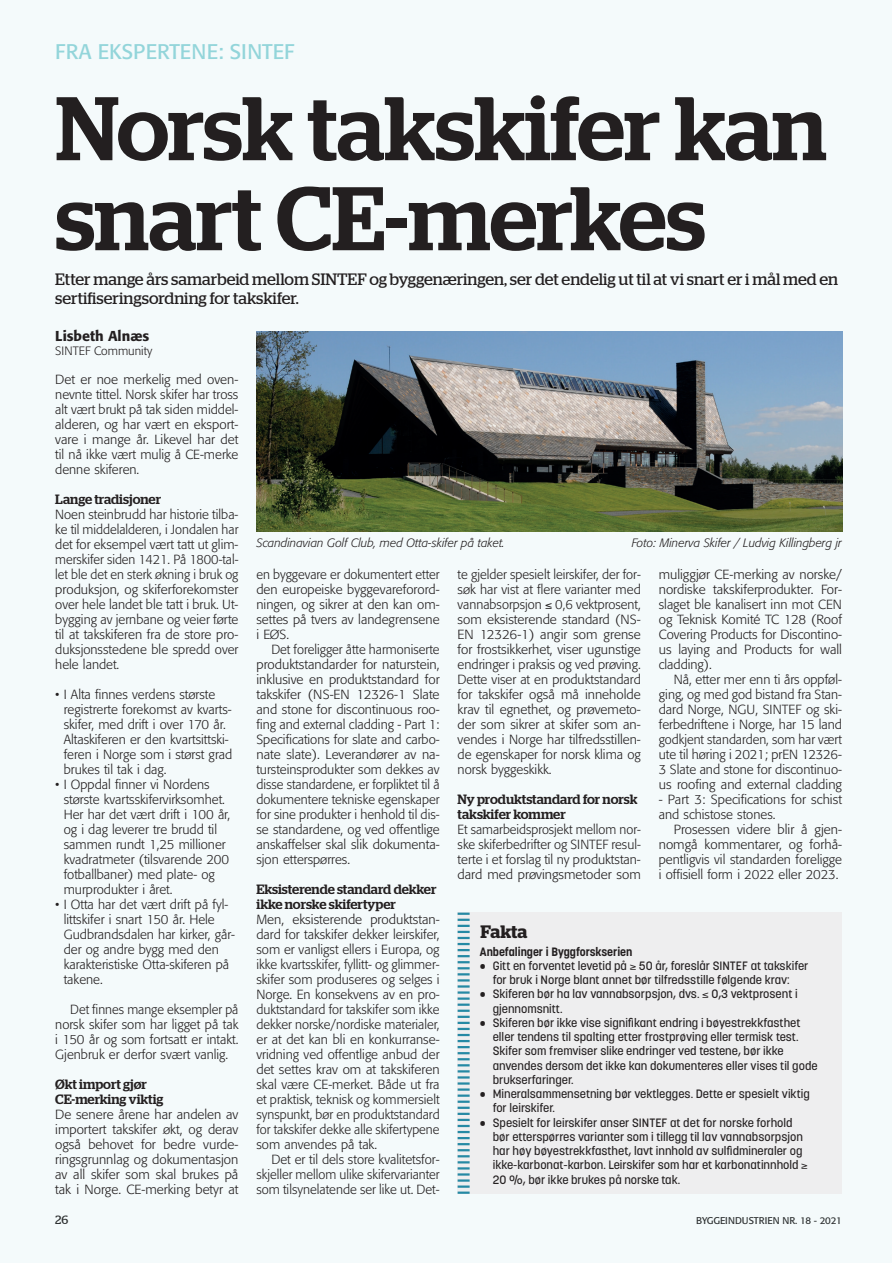
<style>
.page{position:relative;width:893px;height:1263px;background:#fff}
.page>*{position:absolute;margin:0;border:0;box-sizing:border-box;transform-origin:0 0}
.t1{font:500 90px/90px "Stag";letter-spacing:-.005em;color:#231f20}
.t2{font:21px "Formata";color:#93d5da}
.t3{font:600 18px "Stag";color:#231f20}
.t4{font:16.5px/19.5px "Stag";color:#231f20}
.t5{font:500 14.25px "Formata";color:#231f20}
.t6{font:500 13.5px/15px "Stag";color:#231f20}
.t7{font:300 13.2px/15px "Formata";color:#231f20;text-align:justify}
.t8{font:500 12px/14.2px "Korolev";color:#231f20}
.t9{font:italic 300 12px "Formata";color:#231f20}
.t10{font:700 12px "Korolev";color:#231f20}
.t11{font:300 12px "Formata";color:#231f20}
.t12{font:12px "Stag";color:#231f20}
.t13{font:9.75px "Formata";letter-spacing:-.005em;color:#231f20}
</style>
<div class="page">
<div style="left:0;top:0;width:891px;height:1263px;background:#f4fafb"></div>
<img style="left:256px;top:332px;width:586px;height:199px">
<div style="left:458px;top:912px;width:384px;height:282px;background:#eeeeef"></div>
<svg style="left:458px;top:912px;width:12px;height:282px"></svg>
<h2 class="t2" style="left:55px;top:39px;width:240px">FRA EKSPERTENE: SINTEF</h2>
<h1 class="t1" style="left:55px;top:83px;width:773px">Norsk takskifer kan snart CE-merkes</h1>
<p class="t4" style="left:55px;top:269px;width:784px">Etter mange års samarbeid mellom SINTEF og byggenæringen, ser det endelig ut til at vi snart er i mål med en sertifiseringsordning for takskifer.</p>
<p class="t5" style="left:55px;top:327px;width:96px">Lisbeth Alnæs</p>
<p class="t11" style="left:55px;top:344px;width:99px">SINTEF Community</p>
<p class="t7" style="left:55px;top:372px;width:185px">Det er noe merkelig med oven&shy;nevnte tittel. Norsk skifer har tross alt vært brukt på tak siden middel&shy;alderen, og har vært en eksport&shy;vare i mange år. Likevel har det til nå ikke vært mulig å CE-merke denne skiferen.</p>
<p class="t6" style="left:55px;top:492px;width:107px">Lange tradisjoner</p>
<p class="t7" style="left:55px;top:507px;width:185px">Noen steinbrudd har historie tilba&shy;ke til middelalderen, i Jondalen har det for eksempel vært tatt ut glim&shy;merskifer siden 1421. På 1800-tal&shy;let ble det en sterk økning i bruk og produksjon, og skiferforekomster over hele landet ble tatt i bruk. Ut&shy;bygging av jernbane og veier førte til at takskiferen fra de store pro&shy;duksjonsstedene ble spredd over hele landet.</p>
<p class="t7" style="left:64px;top:687px;width:170px;text-align:left;text-indent:-9px">• I Alta finnes verdens største registrerte forekomst av kvarts&shy;skifer, med drift i over 170 år.<br>Altaskiferen er den kvartsittski&shy;feren i Norge som i størst grad brukes til tak i dag.</p>
<p class="t7" style="left:64px;top:777px;width:168px;text-align:left;text-indent:-9px">• I Oppdal finner vi Nordens største kvartsskifervirksomhet.<br>Her har det vært drift i 100 år, og i dag leverer tre brudd til sammen rundt 1,25 millioner kvadratmeter (tilsvarende 200 fotballbaner) med plate- og murprodukter i året.</p>
<p class="t7" style="left:64px;top:897px;width:173px;text-align:left;text-indent:-9px">• I Otta har det vært drift på fyl&shy;littskifer i snart 150 år. Hele<br>Gudbrandsdalen har kirker, går&shy;der og andre bygg med den karakteristiske Otta-skiferen på takene.</p>
<p class="t7" style="left:55px;top:1002px;width:185px;text-indent:15px">Det finnes mange eksempler på norsk skifer som har ligget på tak i 150 år og som fortsatt er intakt.<br>Gjenbruk er derfor svært vanlig.</p>
<p class="t6" style="left:55px;top:1077px;width:110px">Økt import gjør<br>CE-merking viktig</p>
<p class="t7" style="left:55px;top:1107px;width:185px">De senere årene har andelen av importert takskifer økt, og derav også behovet for bedre vurde&shy;ringsgrunnlag og dokumentasjon av all skifer som skal brukes på tak i Norge. CE-merking betyr at</p>
<p class="t9" style="left:256px;top:536px;width:250px">Scandinavian Golf Club, med Otta-skifer på taket.</p>
<p class="t9" style="left:632px;top:536px;width:212px">Foto: Minerva Skifer / Ludvig Killingberg jr</p>
<p class="t7" style="left:256px;top:567px;width:185px">en byggevare er dokumentert etter den europeiske byggevareforord&shy;ningen, og sikrer at den kan om&shy;settes på tvers av landegrensene i EØS.</p>
<p class="t7" style="left:256px;top:642px;width:185px;text-indent:15px">Det foreligger åtte harmoniserte produktstandarder for naturstein, inklusive en produktstandard for takskifer (NS-EN 12326-1 Slate and stone for discontinuous roo&shy;fing and external cladding - Part 1:<br>Specifications for slate and carbo&shy;nate slate). Leverandører av na&shy;tursteinsprodukter som dekkes av disse standardene, er forpliktet til å dokumentere tekniske egenskaper for sine produkter i henhold til dis&shy;se standardene, og ved offentlige anskaffelser skal slik dokumenta&shy;sjon etterspørres.</p>
<p class="t6" style="left:256px;top:882px;width:182px">Eksisterende standard dekker ikke norske skifertyper</p>
<p class="t7" style="left:256px;top:912px;width:185px">Men, eksisterende produktstan&shy;dard for takskifer dekker leirskifer, som er vanligst ellers i Europa, og ikke kvartsskifer, fyllitt- og glimmer&shy;skifer som produseres og selges i Norge. En konsekvens av en pro&shy;duktstandard for takskifer som ikke dekker norske/nordiske materialer, er at det kan bli en konkurranse&shy;vridning ved offentlige anbud der det settes krav om at takskiferen skal være CE-merket. Både ut fra et praktisk, teknisk og kommersielt synspunkt, bør en produktstandard for takskifer dekke alle skifertypene som anvendes på tak.</p>
<p class="t7" style="left:256px;top:1152px;width:185px;text-indent:15px">Det er til dels store kvalitetsfor&shy;skjeller mellom ulike skifervarianter som tilsynelatende ser like ut. Det-</p>
<p class="t7" style="left:458px;top:567px;width:185px">te gjelder spesielt leirskifer, der for&shy;søk har vist at flere varianter med vannabsorpsjon ≤ 0,6 vektprosent, som eksisterende standard (NS-EN 12326-1) angir som grense for frostsikkerhet, viser ugunstige endringer i praksis og ved prøving.<br>Dette viser at en produktstandard for takskifer også må inneholde krav til egnethet, og prøvemeto&shy;der som sikrer at skifer som an&shy;vendes i Norge har tilfredsstillen&shy;de egenskaper for norsk klima og norsk byggeskikk.</p>
<p class="t6" style="left:458px;top:792px;width:181px">Ny produktstandard for norsk takskifer kommer</p>
<p class="t7" style="left:458px;top:822px;width:185px">Et samarbeidsprosjekt mellom nor&shy;ske skiferbedrifter og SINTEF resul&shy;terte i et forslag til ny produktstan&shy;dard med prøvingsmetoder som</p>
<p class="t7" style="left:659px;top:567px;width:185px">muliggjør CE-merking av norske/ nordiske takskiferprodukter. For&shy;slaget ble kanalisert inn mot CEN og Teknisk Komité TC 128 (Roof Covering Products for Discontino&shy;us laying and Products for wall cladding).</p>
<p class="t7" style="left:659px;top:672px;width:185px;text-indent:15px">Nå, etter mer enn ti års oppføl&shy;ging, og med god bistand fra Stan&shy;dard Norge, NGU, SINTEF og ski&shy;ferbedriftene i Norge, har 15 land godkjent standarden, som har vært ute til høring i 2021; prEN 12326- 3 Slate and stone for discontinuo&shy;us roofing and external cladding</p>
<p class="t7" style="left:659px;top:792px;width:185px">- Part 3: Specifications for schist and schistose stones.</p>
<p class="t7" style="left:659px;top:822px;width:185px;text-indent:15px">Prosessen videre blir å gjen&shy;nomgå kommentarer, og forhå&shy;pentligvis vil standarden foreligge i offisiell form i 2022 eller 2023.</p>
<h3 class="t3" style="left:480px;top:921px;width:48px">Fakta</h3>
<p class="t10" style="left:480px;top:944px;width:154px">Anbefalinger i Byggforskserien</p>
<p class="t8" style="left:480px;top:958px;width:330px;text-align:center">• Gitt en forventet levetid på ≥ 50 år, foreslår SINTEF at takskifer for bruk i Norge blant annet bør tilfredsstille følgende krav:</p>
<p class="t8" style="left:493px;top:987px;width:306px;text-indent:-13px">• Skiferen bør ha lav vannabsorpsjon, dvs. ≤ 0,3 vektprosent i gjennomsnitt.</p>
<p class="t8" style="left:493px;top:1015px;width:326px;text-indent:-13px">• Skiferen bør ikke vise signifikant endring i bøyestrekkfasthet eller tendens til spalting etter frostprøving eller termisk test.<br>Skifer som fremviser slike endringer ved testene, bør ikke anvendes dersom det ikke kan dokumenteres eller vises til gode brukserfaringer.</p>
<p class="t8" style="left:493px;top:1087px;width:319px;text-indent:-13px">• Mineralsammensetning bør vektlegges. Dette er spesielt viktig for leirskifer.</p>
<p class="t8" style="left:493px;top:1115px;width:317px;text-indent:-13px">• Spesielt for leirskifer anser SINTEF at det for norske forhold bør etterspørres varianter som i tillegg til lav vannabsorpsjon har høy bøyestrekkfasthet, lavt innhold av sulfidmineraler og ikke-karbonat-karbon. Leirskifer som har et karbonatinnhold ≥ 20 %, bør ikke brukes på norske tak.</p>
<p class="t12" style="left:55px;top:1213px;width:15px">26</p>
<p class="t13" style="left:696px;top:1214px;width:147px">BYGGEINDUSTRIEN NR. 18 - 2021</p>
</div>
